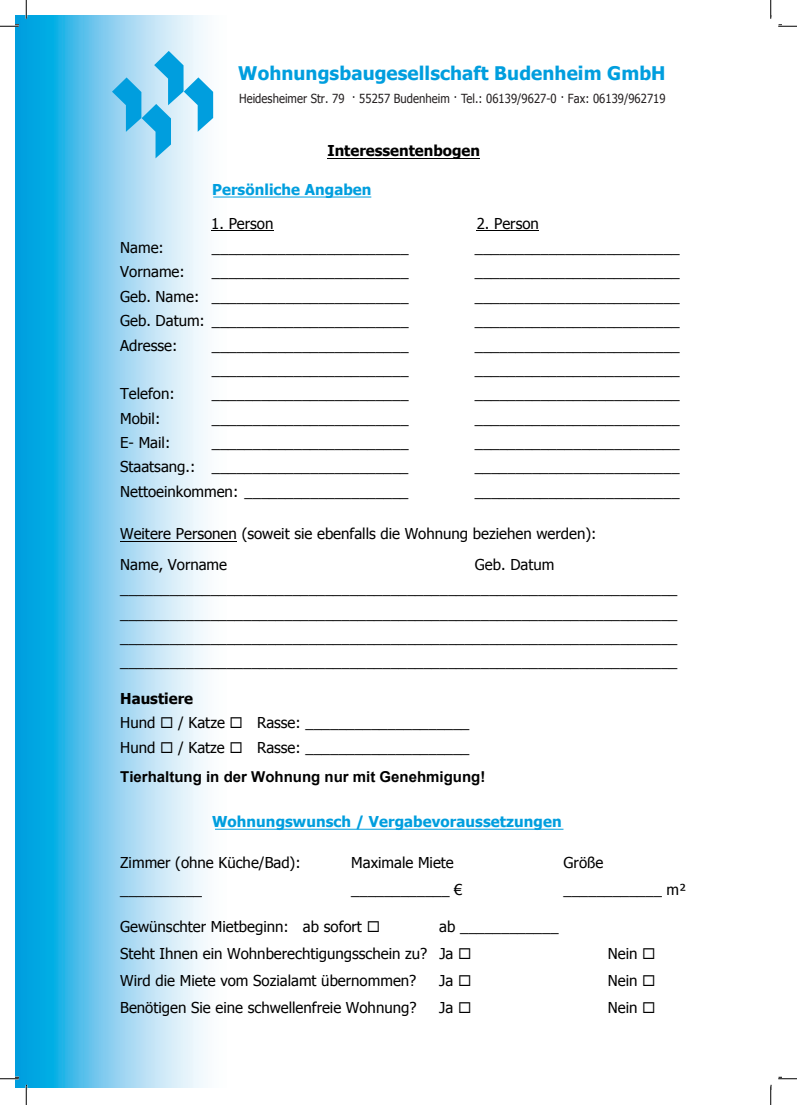
<style>
.page{position:relative;width:797px;height:1105px;background:#fff}
.page>*{position:absolute;margin:0;border:0;box-sizing:border-box;transform-origin:0 0}
.t1{font:700 18.75px "Tahoma";letter-spacing:.005em;color:#009ede}
.t2{font:15px/24.2px "Tahoma";color:#000}
.t3{font:700 15px "Tahoma";letter-spacing:.005em;color:#009ede}
.t4{font:700 15px "Arial";color:#000}
.t5{font:700 15px "Tahoma";color:#000}
.t6{font:12.5px "Tahoma";letter-spacing:.005em;color:#231f20;scale:.9 1}
.s1{font-weight:700}
</style>
<div class="page">
<svg style="left:16px;top:16px;width:214px;height:1072px"></svg>
<hr style="left:327px;top:158px;width:153px;height:1px;background:#000">
<hr style="left:211px;top:231px;width:62px;height:1px;background:#000">
<hr style="left:477px;top:231px;width:62px;height:1px;background:#000">
<hr style="left:120px;top:541px;width:117px;height:1px;background:#000">
<hr style="left:213px;top:197px;width:158px;height:1px;background:#009ede">
<hr style="left:215px;top:829px;width:348px;height:1px;background:#009ede">
<svg style="left:112px;top:51px;width:101px;height:109px"></svg>
<svg style="left:0;top:24px;width:19px;height:3px"></svg>
<svg style="left:778px;top:24px;width:19px;height:3px"></svg>
<svg style="left:0;top:1076px;width:19px;height:3px"></svg>
<svg style="left:778px;top:1076px;width:19px;height:3px"></svg>
<svg style="left:25px;top:0;width:2px;height:19px"></svg>
<svg style="left:25px;top:1085px;width:2px;height:20px"></svg>
<svg style="left:770px;top:0;width:1px;height:19px"></svg>
<svg style="left:770px;top:1085px;width:1px;height:20px"></svg>
<p class="t1" style="left:238px;top:61px;width:429px">Wohnungsbaugesellschaft Budenheim GmbH</p>
<p class="t6" style="left:239px;top:90px;width:475px">Heidesheimer Str. 79 · 55257 Budenheim · Tel.: 06139/9627-0 · Fax: 06139/962719</p>
<p class="t5" style="left:327px;top:140px;width:154px">Interessentenbogen</p>
<p class="t3" style="left:212px;top:179px;width:161px">Persönliche Angaben</p>
<p class="t2" style="left:120px;top:235px;width:45px">Name:</p>
<p class="t2" style="left:211px;top:211px;width:64px">1. Person</p>
<p class="t2" style="left:476px;top:211px;width:64px">2. Person</p>
<p class="t2" style="left:212px;top:235px;width:198px">________________________</p>
<p class="t2" style="left:475px;top:235px;width:206px">_________________________</p>
<p class="t2" style="left:120px;top:259px;width:66px">Vorname:</p>
<p class="t2" style="left:212px;top:259px;width:198px">________________________</p>
<p class="t2" style="left:475px;top:259px;width:206px">_________________________</p>
<p class="t2" style="left:120px;top:284px;width:290px">Geb. Name: ________________________</p>
<p class="t2" style="left:475px;top:284px;width:206px">_________________________</p>
<p class="t2" style="left:120px;top:308px;width:290px">Geb. Datum: ________________________</p>
<p class="t2" style="left:475px;top:308px;width:206px">_________________________</p>
<p class="t2" style="left:120px;top:332px;width:59px">Adresse:</p>
<p class="t2" style="left:212px;top:332px;width:198px">________________________</p>
<p class="t2" style="left:475px;top:332px;width:206px">_________________________</p>
<p class="t2" style="left:212px;top:357px;width:198px">________________________</p>
<p class="t2" style="left:475px;top:357px;width:206px">_________________________</p>
<p class="t2" style="left:120px;top:381px;width:56px">Telefon:</p>
<p class="t2" style="left:212px;top:381px;width:198px">________________________</p>
<p class="t2" style="left:475px;top:381px;width:206px">_________________________</p>
<p class="t2" style="left:120px;top:405px;width:42px">Mobil:</p>
<p class="t2" style="left:212px;top:405px;width:198px">________________________</p>
<p class="t2" style="left:475px;top:405px;width:206px">_________________________</p>
<p class="t2" style="left:120px;top:430px;width:52px">E- Mail:</p>
<p class="t2" style="left:212px;top:430px;width:198px">________________________</p>
<p class="t2" style="left:475px;top:430px;width:206px">_________________________</p>
<p class="t2" style="left:120px;top:454px;width:290px">Staatsang.: ________________________</p>
<p class="t2" style="left:474px;top:454px;width:206px">_________________________</p>
<p class="t2" style="left:120px;top:479px;width:290px">Nettoeinkommen: ____________________</p>
<p class="t2" style="left:474px;top:479px;width:206px">_________________________</p>
<p class="t2" style="left:120px;top:518px;width:478px;line-height:30.6px">Weitere Personen (soweit sie ebenfalls die Wohnung beziehen werden):<br>Name, Vorname</p>
<p class="t2" style="left:120px;top:552px;width:558px;text-indent:354px">Geb. Datum ____________________________________________________________________ ____________________________________________________________________ ____________________________________________________________________ ____________________________________________________________________</p>
<p class="t2" style="left:120px;top:686px;width:351px"><span class="s1">Haustiere<br></span>Hund ◻ / Katze ◻ Rasse: ____________________<br>Hund ◻ / Katze ◻ Rasse: ____________________</p>
<p class="t4" style="left:120px;top:769px;width:367px">Tierhaltung in der Wohnung nur mit Genehmigung!</p>
<p class="t3" style="left:212px;top:810px;width:351px">Wohnungswunsch / Vergabevoraussetzungen</p>
<p class="t2" style="left:120px;top:849px;width:182px">Zimmer (ohne Küche/Bad):</p>
<p class="t2" style="left:351px;top:849px;width:104px">Maximale Miete</p>
<p class="t2" style="left:563px;top:849px;width:41px">Größe</p>
<p class="t2" style="left:120px;top:877px;width:83px">__________</p>
<p class="t2" style="left:351px;top:877px;width:113px">____________ €</p>
<p class="t2" style="left:563px;top:877px;width:124px">____________ m²</p>
<p class="t2" style="left:120px;top:914px;width:261px">Gewünschter Mietbeginn: ab sofort ◻</p>
<p class="t2" style="left:120px;top:913px;width:440px;line-height:26.8px;text-indent:319px">ab ____________<br>Steht Ihnen ein Wohnberechtigungsschein zu? Ja ◻</p>
<p class="t2" style="left:607px;top:941px;width:49px">Nein ◻</p>
<p class="t2" style="left:120px;top:968px;width:298px">Wird die Miete vom Sozialamt übernommen?</p>
<p class="t2" style="left:439px;top:968px;width:34px">Ja ◻</p>
<p class="t2" style="left:607px;top:968px;width:49px">Nein ◻</p>
<p class="t2" style="left:120px;top:995px;width:298px">Benötigen Sie eine schwellenfreie Wohnung?</p>
<p class="t2" style="left:439px;top:995px;width:34px">Ja ◻</p>
<p class="t2" style="left:607px;top:995px;width:49px">Nein ◻</p>
</div>
